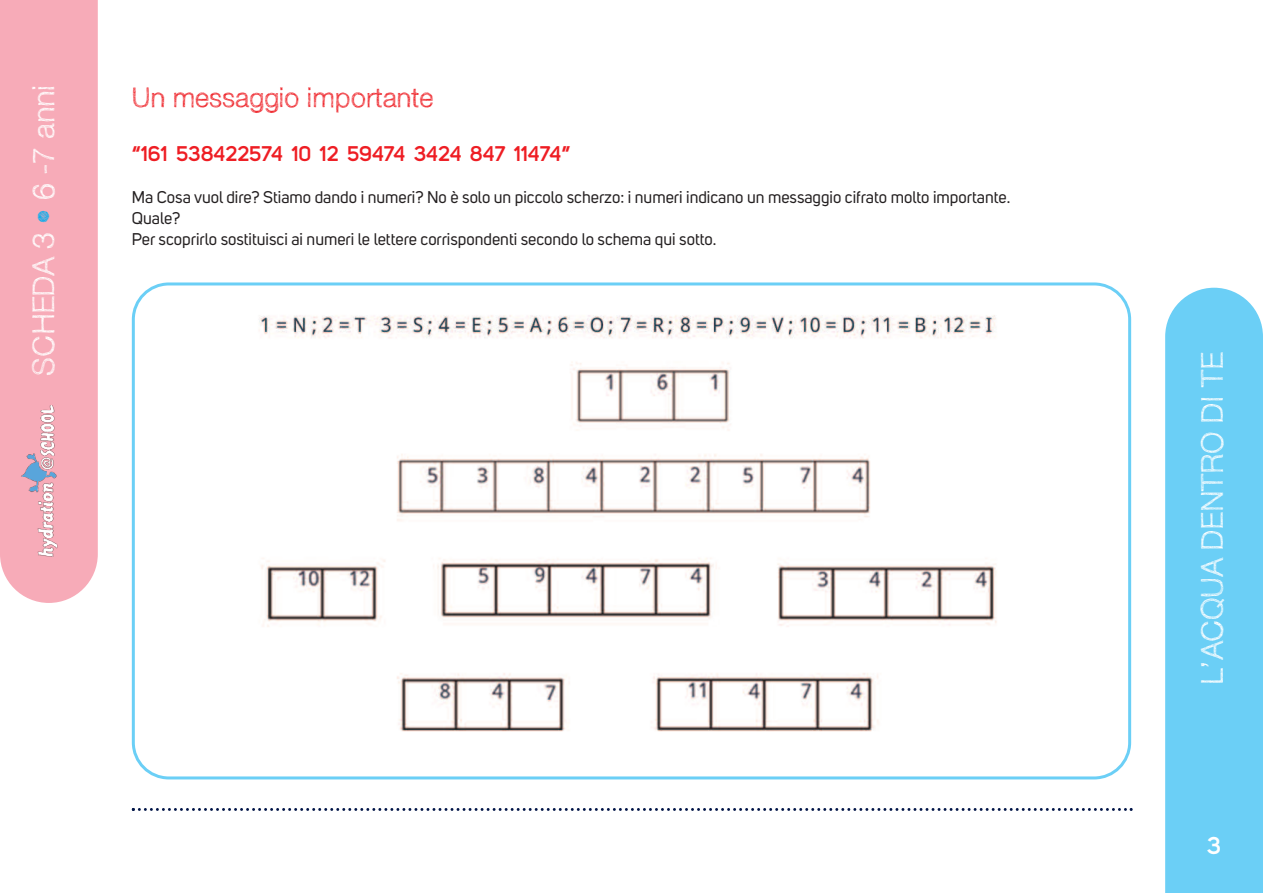
<style>
.page{position:relative;width:1263px;height:893px;background:#fff}
.page>*{position:absolute;margin:0;border:0;box-sizing:border-box;transform-origin:0 0}
.t1{font:300 30px "Sketchetik";color:#fff}
.t2{font:300 27px "Sketchetik";color:#ee1d23}
.t3{font:600 24px "Uni Sans";color:#fff}
.t4{font:600 21px "Uni Sans";color:#ee1d23}
.t5{font:16.8px/21px "Uni Sans";color:#231f20}
.s1{color:#00aeef}
</style>
<div class="page">
<svg style="left:1165px;top:288px;width:98px;height:605px;background:#71d0f6"></svg>
<svg style="left:132px;top:808px;width:1001px;height:3px"></svg>
<div style="left:0;top:0;width:98px;height:603px;background:#f7abb8"></div>
<img style="left:12px;top:390px;width:59px;height:179px">
<svg style="left:132px;top:282px;width:999px;height:497px"></svg>
<h1 class="t1" style="left:26px;top:376px;width:292px;rotate:-90deg">SCHEDA 3 <span class="s1">•</span> 6 -7 anni</h1>
<h2 class="t2" style="left:132px;top:81px;width:303px">Un messaggio importante</h2>
<p class="t4" style="left:132px;top:138px;width:440px">“161 538422574 10 12 59474 3424 847 11474”</p>
<p class="t5" style="left:132px;top:186px;width:880px">Ma Cosa vuol dire? Stiamo dando i numeri? No è solo un piccolo scherzo: i numeri indicano un messaggio cifrato molto importante.<br>Quale?<br>Per scoprirlo sostituisci ai numeri le lettere corrispondenti secondo lo schema qui sotto.</p>
<h1 class="t1" style="left:1195px;top:685px;width:334px;rotate:-90deg">L’ACQUA DENTRO DI TE</h1>
<h3 class="t3" style="left:1207px;top:828px;width:16px">3</h3>
</div>
